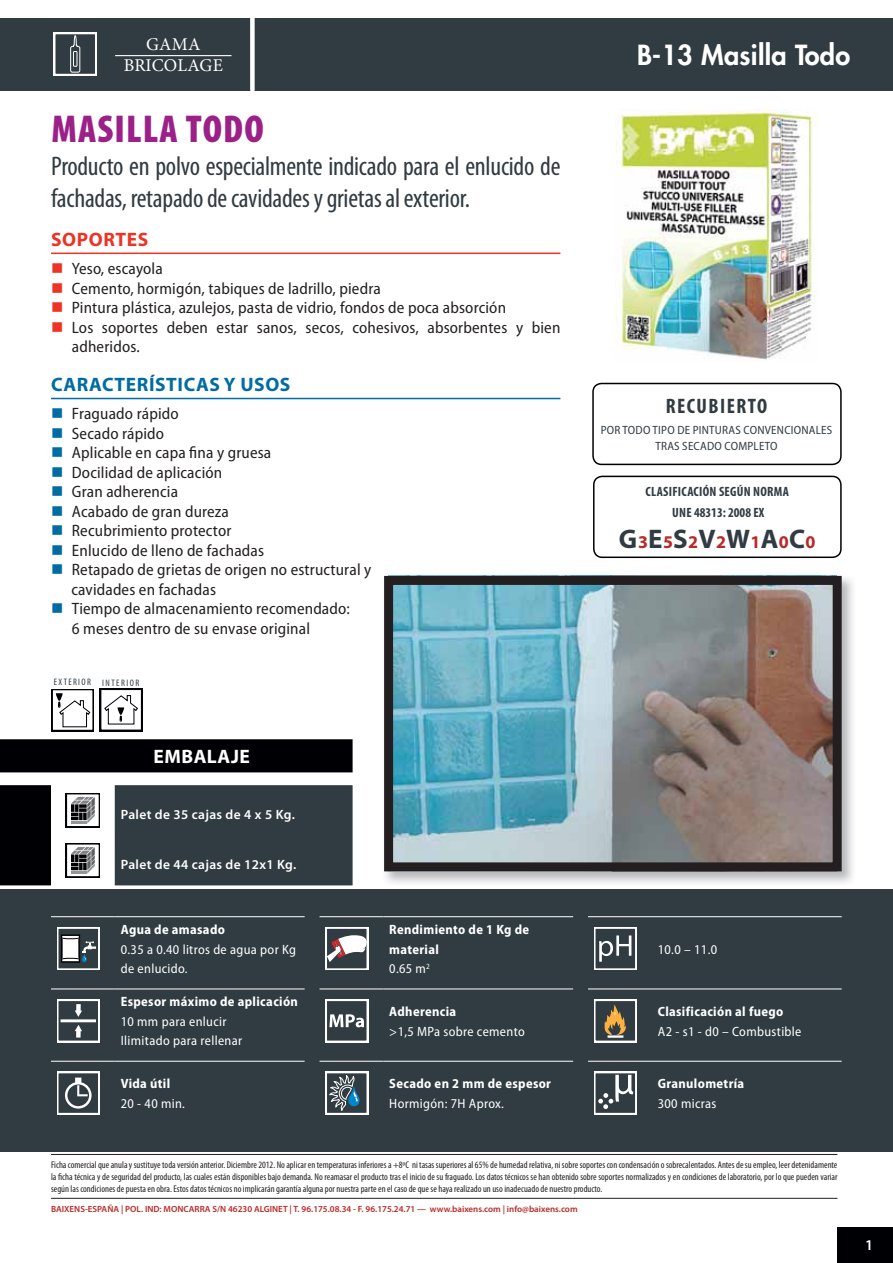
<style>
.page{position:relative;width:893px;height:1263px;background:#fff}
.page>*{position:absolute;margin:0;border:0;box-sizing:border-box;transform-origin:0 0}
.t1{font:900 condensed 39px "Myriad Pro";letter-spacing:.03em;color:#9b2189}
.t2{font:condensed 27px/32.4px "Myriad Pro";letter-spacing:-.01em;color:#303b42}
.t3{font:800 27px "Futura Std";letter-spacing:.01em;color:#fff}
.t4{font:700 27px "Myriad Pro";color:#303b42}
.t5{font:700 condensed 21px "Myriad Pro";letter-spacing:.07em;color:#303b42}
.t6{font:700 19.5px "Myriad Pro";letter-spacing:.03em;color:#006ca3}
.t7{font:700 19.5px "Myriad Pro";letter-spacing:.03em;color:#ee3223}
.t8{font:700 19.5px "Myriad Pro";letter-spacing:.025em;color:#fff}
.t9{font:18px/21px "Minion Pro";letter-spacing:.01em;color:#fff;text-align:center}
.t10{font:semi-condensed 16.5px/19.5px "Myriad Pro";letter-spacing:.01em;color:#231f20}
.t11{font:600 15px "Myriad Pro";color:#fff}
.t12{font:semi-condensed 13.5px/19.5px "Myriad Pro";letter-spacing:.025em;color:#fff}
.t13{font:700 semi-condensed 13.5px/19.5px "Myriad Pro";letter-spacing:.025em;color:#fff}
.t14{font:600 13.5px "Myriad Pro";letter-spacing:.025em;color:#fff}
.t15{font:700 condensed 13.5px/20.7px "Myriad Pro";letter-spacing:.02em;color:#303b42;text-align:center}
.t16{font:semi-condensed 12px/16.5px "Myriad Pro";letter-spacing:.02em;color:#303b42;text-align:center}
.t17{font:condensed 9.75px/12px "Myriad Pro";color:#231f20;text-align:justify}
.t18{font:condensed 9.45px "Myriad Pro";letter-spacing:.155em;color:#303b42}
.t19{font:600 9px "Myriad Pro";color:#b82927}
.s1{font-size:18px;color:#b82927}
.s2{font-weight:400}
</style>
<div class="page">
<div style="left:837px;top:1227px;width:56px;height:36px;background:#000004"></div>
<div style="left:0;top:889px;width:893px;height:263px;background:#303b42"></div>
<div style="left:0;top:18px;width:893px;height:72px;background:#303b42"></div>
<hr style="left:51px;top:1154px;width:786px;height:1px;background:#231f20">
<hr style="left:51px;top:1198px;width:786px;height:1px;background:#231f20">
<div style="left:250px;top:18px;width:5px;height:72px;background:#fff"></div>
<hr style="left:115px;top:55px;width:116px;height:1px;background:#fff">
<svg style="left:54px;top:33px;width:42px;height:42px"></svg>
<hr style="left:51px;top:253px;width:509px;height:1px;background:#ee3223">
<hr style="left:51px;top:398px;width:509px;height:1px;background:#006ca3">
<hr style="left:51px;top:916px;width:64px;height:1px;background:#fff">
<hr style="left:115px;top:916px;width:190px;height:1px;background:#fff">
<hr style="left:51px;top:989px;width:64px;height:1px;background:#fff">
<hr style="left:115px;top:989px;width:190px;height:1px;background:#fff">
<hr style="left:51px;top:1061px;width:64px;height:1px;background:#fff">
<hr style="left:115px;top:1061px;width:190px;height:1px;background:#fff">
<svg style="left:57px;top:927px;width:43px;height:43px"></svg>
<svg style="left:57px;top:1000px;width:43px;height:42px"></svg>
<svg style="left:57px;top:1072px;width:43px;height:42px"></svg>
<hr style="left:319px;top:916px;width:64px;height:1px;background:#fff">
<hr style="left:383px;top:916px;width:190px;height:1px;background:#fff">
<hr style="left:319px;top:989px;width:64px;height:1px;background:#fff">
<hr style="left:383px;top:989px;width:190px;height:1px;background:#fff">
<hr style="left:319px;top:1061px;width:64px;height:1px;background:#fff">
<hr style="left:383px;top:1061px;width:190px;height:1px;background:#fff">
<svg style="left:325px;top:927px;width:43px;height:43px"></svg>
<svg style="left:325px;top:1000px;width:43px;height:42px"></svg>
<svg style="left:325px;top:1071px;width:43px;height:44px"></svg>
<hr style="left:588px;top:916px;width:254px;height:1px;background:#fff">
<hr style="left:588px;top:989px;width:254px;height:1px;background:#fff">
<hr style="left:588px;top:1061px;width:254px;height:1px;background:#fff">
<svg style="left:594px;top:927px;width:42px;height:43px"></svg>
<svg style="left:594px;top:1000px;width:42px;height:42px"></svg>
<div style="left:607px;top:1035px;width:16px;height:3px;border:2px solid #fff"></div>
<svg style="left:594px;top:1072px;width:42px;height:42px"></svg>
<svg style="left:0;top:739px;width:353px;height:146px;fill:#000004"></svg>
<svg style="left:51px;top:785px;width:302px;height:100px"></svg>
<div style="left:593px;top:476px;width:249px;height:82px;border:2px solid #000004;border-radius:9px"></div>
<div style="left:592px;top:383px;width:250px;height:82px;border:2px solid #000004;border-radius:9px"></div>
<img style="left:616px;top:109px;width:201px;height:252px">
<img style="left:384px;top:575px;width:469px;height:308px">
<img style="left:384px;top:575px;width:174px;height:1px">
<img style="left:394px;top:586px;width:438px;height:275px">
<div style="left:384px;top:576px;width:458px;height:295px;border:9px solid #231f20"></div>
<svg style="left:100px;top:689px;width:42px;height:42px"></svg>
<svg style="left:51px;top:689px;width:43px;height:42px"></svg>
<h3 class="t9" style="left:124px;top:33px;width:101px">GAMA<br>BRICOLAGE</h3>
<h1 class="t1" style="left:51px;top:106px;width:214px">MASILLA TODO</h1>
<h2 class="t2" style="left:51px;top:151px;width:511px">Producto en polvo especialmente indicado para el enlucido de fachadas, retapado de cavidades y grietas al exterior.</h2>
<h3 class="t7" style="left:51px;top:228px;width:99px">SOPORTES</h3>
<h3 class="t10" style="left:72px;top:260px;width:490px">Yeso, escayola<br>Cemento, hormigón, tabiques de ladrillo, piedra<br>Pintura plástica, azulejos, pasta de vidrio, fondos de poca absorción<br>Los soportes deben estar sanos, secos, cohesivos, absorbentes y bien adheridos.</h3>
<h3 class="t6" style="left:51px;top:373px;width:241px">CARACTERÍSTICAS Y USOS</h3>
<p class="t10" style="left:71px;top:405px;width:301px">Fraguado rápido<br>Secado rápido<br>Aplicable en capa fina y gruesa<br>Docilidad de aplicación<br>Gran adherencia<br>Acabado de gran dureza<br>Recubrimiento protector<br>Enlucido de lleno de fachadas<br>Retapado de grietas de origen no estructural y cavidades en fachadas<br>Tiempo de almacenamiento recomendado:<br>6 meses dentro de su envase original</p>
<p class="t18" style="left:54px;top:677px;width:87px">EXTERIOR INTERIOR</p>
<h2 class="t3" style="left:637px;top:40px;width:215px">B-13 Masilla Todo</h2>
<h3 class="t5" style="left:666px;top:394px;width:103px">RECUBIERTO</h3>
<p class="t16" style="left:601px;top:422px;width:233px">POR TODO TIPO DE PINTURAS CONVENCIONALES<br>TRAS SECADO COMPLETO</p>
<h3 class="t15" style="left:646px;top:481px;width:145px">CLASIFICACIÓN SEGÚN NORMA<br>UNE 48313: 2008 EX</h3>
<h2 class="t4" style="left:619px;top:523px;width:198px">G<span class="s1">3</span>E<span class="s1">5</span>S<span class="s1">2</span>V<span class="s1">2</span>W<span class="s1">1</span>A<span class="s1">0</span>C<span class="s1">0</span></h2>
<h3 class="t8" style="left:154px;top:745px;width:98px">EMBALAJE</h3>
<h3 class="t14" style="left:121px;top:809px;width:176px">Palet de 35 cajas de 4 x 5 Kg.</h3>
<h3 class="t14" style="left:121px;top:859px;width:177px">Palet de 44 cajas de 12x1 Kg.</h3>
<h3 class="t13" style="left:121px;top:921px;width:106px">Agua de amasado</h3>
<h3 class="t12" style="left:121px;top:940px;width:177px">0.35 a 0.40 litros de agua por Kg de enlucido.</h3>
<h3 class="t13" style="left:121px;top:993px;width:179px">Espesor máximo de aplicación</h3>
<h3 class="t12" style="left:121px;top:1012px;width:123px">10 mm para enlucir<br>Ilimitado para rellenar</h3>
<h3 class="t13" style="left:121px;top:1075px;width:51px">Vida útil</h3>
<h3 class="t12" style="left:121px;top:1094px;width:66px">20 - 40 min.</h3>
<h3 class="t13" style="left:389px;top:921px;width:142px">Rendimiento de 1 Kg de material<br><span class="s2">0.65 m</span><sup>2</sup></h3>
<h3 class="t13" style="left:389px;top:1003px;width:68px">Adherencia</h3>
<h3 class="t12" style="left:389px;top:1022px;width:137px">&gt;1,5 MPa sobre cemento</h3>
<h3 class="t13" style="left:389px;top:1075px;width:163px">Secado en 2 mm de espesor</h3>
<h3 class="t12" style="left:389px;top:1094px;width:116px">Hormigón: 7H Aprox.</h3>
<h3 class="t12" style="left:658px;top:940px;width:61px">10.0 – 11.0</h3>
<h3 class="t13" style="left:658px;top:1003px;width:127px">Clasificación al fuego</h3>
<h3 class="t12" style="left:658px;top:1022px;width:145px">A2 - s1 - d0 – Combustible</h3>
<h3 class="t13" style="left:658px;top:1075px;width:88px">Granulometría</h3>
<h3 class="t12" style="left:658px;top:1094px;width:60px">300 micras</h3>
<p class="t17" style="left:51px;top:1159px;width:788px">Ficha comercial que anula y sustituye toda versión anterior. Diciembre 2012. No aplicar en temperaturas inferiores a +8ºC ni tasas superiores al 65% de humedad relativa, ni sobre soportes con condensación o sobrecalentados. Antes de su empleo, leer detenidamente la ficha técnica y de seguridad del producto, las cuales están disponibles bajo demanda. No reamasar el producto tras el inicio de su fraguado. Los datos técnicos se han obtenido sobre soportes normalizados y en condiciones de laboratorio, por lo que pueden variar según las condiciones de puesta en obra. Estos datos técnicos no implicarán garantía alguna por nuestra parte en el caso de que se haya realizado un uso inadecuado de nuestro producto.</p>
<p class="t19" style="left:51px;top:1206px;width:528px">BAIXENS-ESPAÑA | POL. IND: MONCARRA S/N 46230 ALGINET | T. 96.175.08.34 - F. 96.175.24.71 — www.baixens.com | info@baixens.com</p>
<h3 class="t11" style="left:865px;top:1239px;width:10px">1</h3>
</div>
